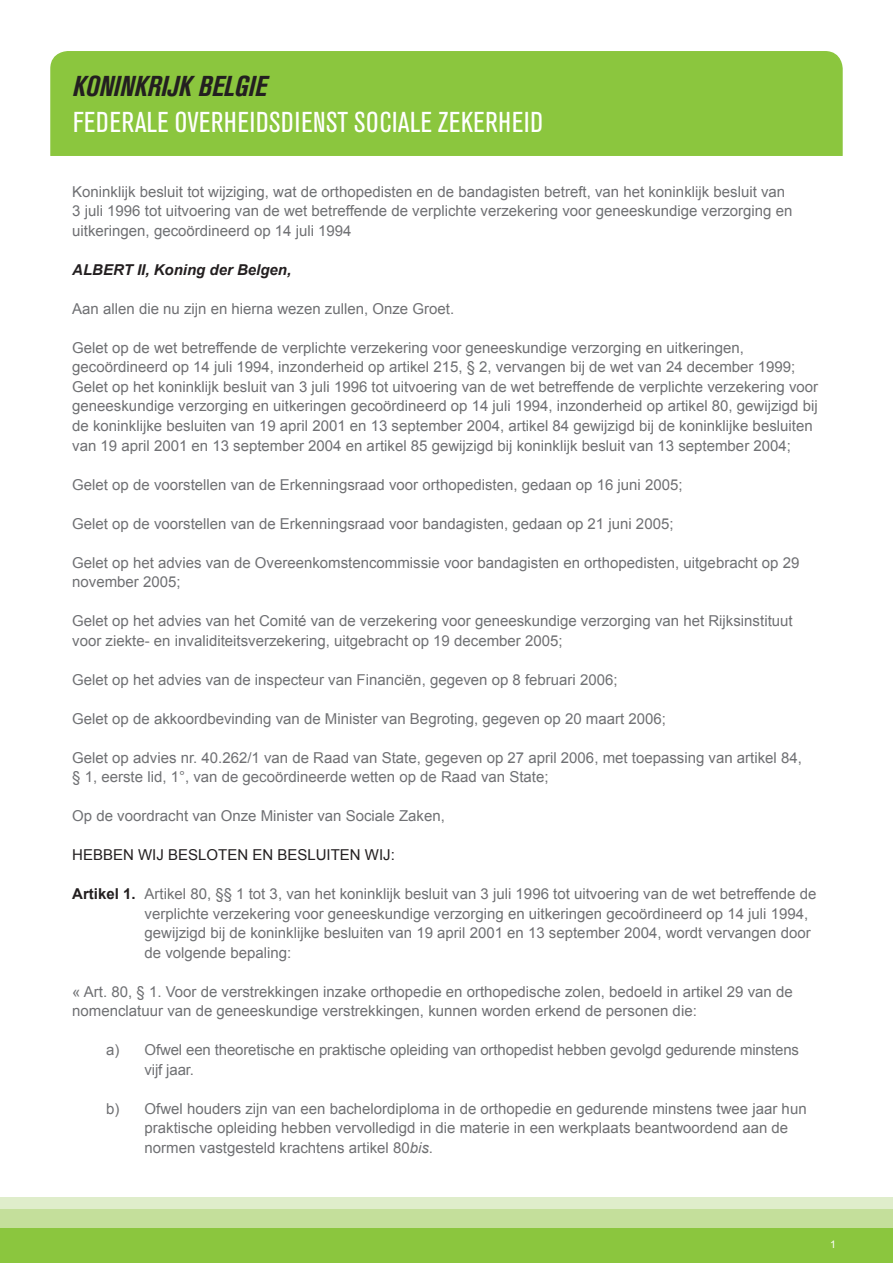
<style>
.page{position:relative;width:893px;height:1263px;background:#fff}
.page>*{position:absolute;margin:0;border:0;box-sizing:border-box;transform-origin:0 0}
.t1{font:condensed 28.5px/36px "Akzidenz Grotesk BE";letter-spacing:.02em;color:#fff}
.bodytekst_tabel{font:15px/19.5px "Arial";color:#6f7073}
.bodytekst_tabel-2{font:15px "Arial";color:#231f20}
.bodytekst_tabel-3{font:italic 700 15px "Arial";color:#231f20}
.t2{font:10.5px "Arial";color:#fff}
.s1{font-weight:700;font-style:italic;color:#231f20}
.s2{font-weight:700;color:#231f20}
.s3{font-style:italic}
</style>
<div class="page">
<div style="left:0;top:1226px;width:893px;height:37px;background:#8bc63e"></div>
<div style="left:0;top:1209px;width:893px;height:18px;background:#c4df9b"></div>
<div style="left:0;top:1198px;width:893px;height:11px;background:#dfedcb"></div>
<div style="left:50px;top:51px;width:793px;height:105px;background:#8bc63e"></div>
<p class="t1" style="left:73px;top:69px;width:471px"><span class="s1">KONINKRIJK BELGIE<br></span>FEDERALE OVERHEIDSDIENST SOCIALE ZEKERHEID</p>
<p class="bodytekst_tabel" style="left:72px;top:182px;width:722px">Koninklijk besluit tot wijziging, wat de orthopedisten en de bandagisten betreft, van het koninklijk besluit van<br>3 juli 1996 tot uitvoering van de wet betreffende de verplichte verzekering voor geneeskundige verzorging en uitkeringen, gecoördineerd op 14 juli 1994</p>
<p class="bodytekst_tabel-3" style="left:72px;top:260px;width:220px">ALBERT II, Koning der Belgen,</p>
<p class="bodytekst_tabel" style="left:72px;top:299px;width:383px">Aan allen die nu zijn en hierna wezen zullen, Onze Groet.</p>
<p class="bodytekst_tabel" style="left:72px;top:338px;width:724px">Gelet op de wet betreffende de verplichte verzekering voor geneeskundige verzorging en uitkeringen, gecoördineerd op 14 juli 1994, inzonderheid op artikel 215, § 2, vervangen bij de wet van 24 december 1999;</p>
<p class="bodytekst_tabel" style="left:72px;top:377px;width:747px">Gelet op het koninklijk besluit van 3 juli 1996 tot uitvoering van de wet betreffende de verplichte verzekering voor geneeskundige verzorging en uitkeringen gecoördineerd op 14 juli 1994, inzonderheid op artikel 80, gewijzigd bij de koninklijke besluiten van 19 april 2001 en 13 september 2004, artikel 84 gewijzigd bij de koninklijke besluiten van 19 april 2001 en 13 september 2004 en artikel 85 gewijzigd bij koninklijk besluit van 13 september 2004;</p>
<p class="bodytekst_tabel" style="left:72px;top:475px;width:612px">Gelet op de voorstellen van de Erkenningsraad voor orthopedisten, gedaan op 16 juni 2005;</p>
<p class="bodytekst_tabel" style="left:72px;top:514px;width:603px">Gelet op de voorstellen van de Erkenningsraad voor bandagisten, gedaan op 21 juni 2005;</p>
<p class="bodytekst_tabel" style="left:72px;top:553px;width:729px">Gelet op het advies van de Overeenkomstencommissie voor bandagisten en orthopedisten, uitgebracht op 29 november 2005;</p>
<p class="bodytekst_tabel" style="left:72px;top:611px;width:722px">Gelet op het advies van het Comité van de verzekering voor geneeskundige verzorging van het Rijksinstituut voor ziekte- en invaliditeitsverzekering, uitgebracht op 19 december 2005;</p>
<p class="bodytekst_tabel" style="left:72px;top:670px;width:547px">Gelet op het advies van de inspecteur van Financiën, gegeven op 8 februari 2006;</p>
<p class="bodytekst_tabel" style="left:72px;top:709px;width:595px">Gelet op de akkoordbevinding van de Minister van Begroting, gegeven op 20 maart 2006;</p>
<p class="bodytekst_tabel" style="left:72px;top:748px;width:731px">Gelet op advies nr. 40.262/1 van de Raad van State, gegeven op 27 april 2006, met toepassing van artikel 84, § 1, eerste lid, 1°, van de gecoördineerde wetten op de Raad van State;</p>
<p class="bodytekst_tabel" style="left:72px;top:806px;width:374px">Op de voordracht van Onze Minister van Sociale Zaken,</p>
<p class="bodytekst_tabel-2" style="left:72px;top:845px;width:324px">HEBBEN WIJ BESLOTEN EN BESLUITEN WIJ:</p>
<p class="bodytekst_tabel" style="left:145px;top:884px;width:673px;text-indent:-72px"><span class="s2">Artikel 1.</span> Artikel 80, §§ 1 tot 3, van het koninklijk besluit van 3 juli 1996 tot uitvoering van de wet betreffende de verplichte verzekering voor geneeskundige verzorging en uitkeringen gecoördineerd op 14 juli 1994, gewijzigd bij de koninklijke besluiten van 19 april 2001 en 13 september 2004, wordt vervangen door de volgende bepaling:</p>
<p class="bodytekst_tabel" style="left:72px;top:982px;width:722px">« Art. 80, § 1. Voor de verstrekkingen inzake orthopedie en orthopedische zolen, bedoeld in artikel 29 van de nomenclatuur van de geneeskundige verstrekkingen, kunnen worden erkend de personen die:</p>
<p class="bodytekst_tabel" style="left:145px;top:1040px;width:656px;text-indent:-38px">a) Ofwel een theoretische en praktische opleiding van orthopedist hebben gevolgd gedurende minstens vijf jaar.</p>
<p class="bodytekst_tabel" style="left:145px;top:1099px;width:664px;text-indent:-38px">b) Ofwel houders zijn van een bachelordiploma in de orthopedie en gedurende minstens twee jaar hun praktische opleiding hebben vervolledigd in die materie in een werkplaats beantwoordend aan de normen vastgesteld krachtens artikel 80<span class="s3">bis</span>.</p>
<p class="t2" style="left:830px;top:1238px;width:7px">1</p>
</div>
